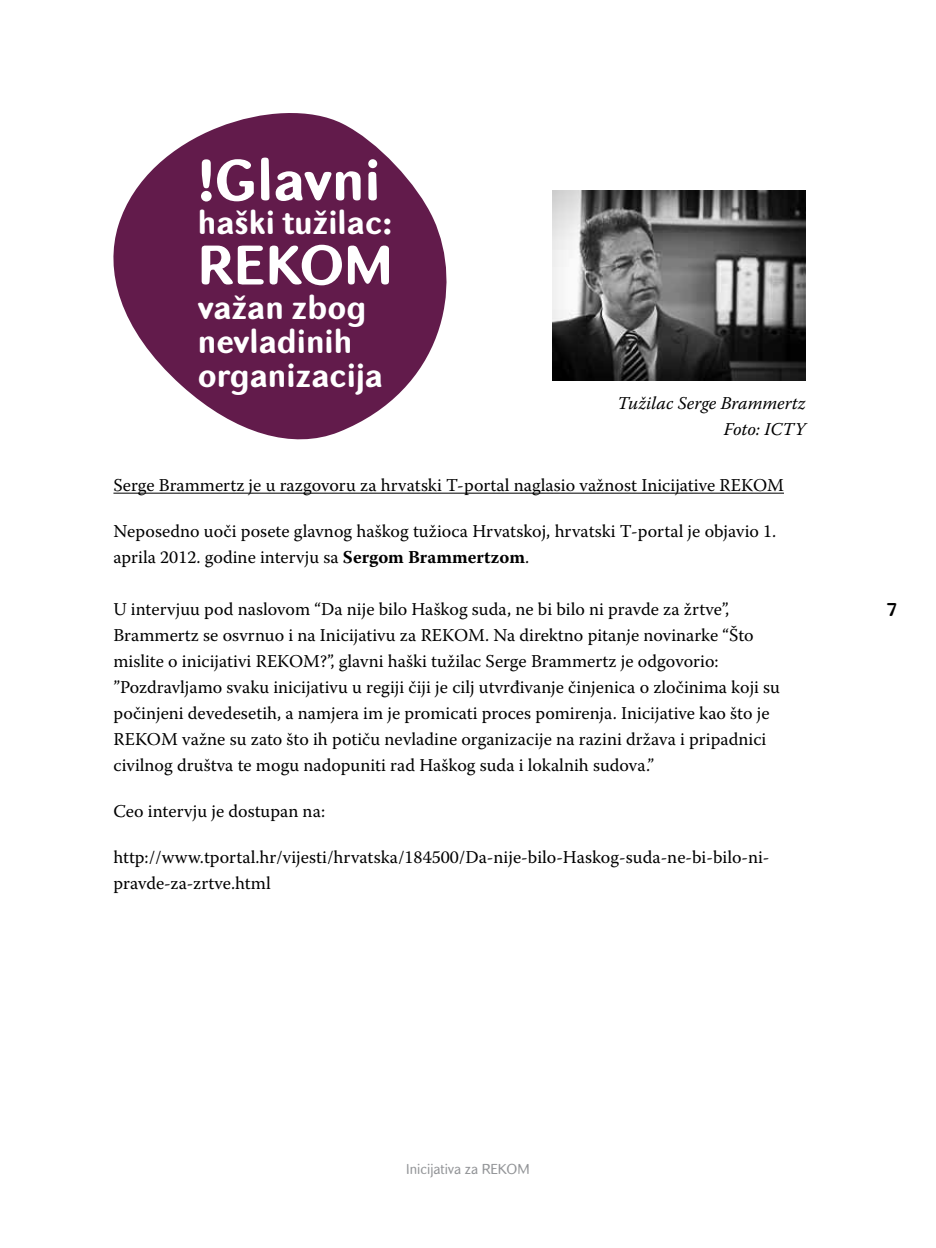
<style>
.page{position:relative;width:936px;height:1248px;background:#fff}
.page>*{position:absolute;margin:0;border:0;box-sizing:border-box;transform-origin:0 0}
.t1{font:700 56px "Batke";color:#fff}
.t2{font:700 54px "Batke";color:#fff}
.t3{font:700 32px/34px "Batke";color:#fff}
.t4{font:18px/26px "Warnock Pro";color:#000}
.t5{font:italic 18px/26px "Warnock Pro";color:#000;text-align:right}
.t6{font:700 18px "Batke";color:#000}
.t7{font:14px "Batke";color:#939598}
.s1{font-weight:700}
</style>
<div class="page">
<hr style="left:113px;top:492px;width:671px;height:1px;background:#000">
<svg style="left:113px;top:113px;width:334px;height:327px;fill:#621b4b"></svg>
<img style="left:552px;top:190px;width:253px;height:190px">
<h1 class="t1" style="left:198px;top:143px;width:184px">!Glavni</h1>
<h3 class="t3" style="left:198px;top:205px;width:196px">haški tužilac:</h3>
<h2 class="t2" style="left:198px;top:229px;width:196px">REKOM</h2>
<h3 class="t3" style="left:198px;top:289px;width:187px">važan zbog nevladinih organizacija</h3>
<p class="t5" style="left:617px;top:389px;width:189px">Tužilac Serge Brammertz<br>Foto: ICTY</p>
<p class="t4" style="left:113px;top:471px;width:672px">Serge Brammertz je u razgovoru za hrvatski T-portal naglasio važnost Inicijative REKOM</p>
<p class="t4" style="left:113px;top:517px;width:664px">Neposedno uoči posete glavnog haškog tužioca Hrvatskoj, hrvatski T-portal je objavio 1. aprila 2012. godine intervju sa <span class="s1">Sergom Brammertzom</span>.</p>
<p class="t4" style="left:113px;top:595px;width:668px">U intervjuu pod naslovom “Da nije bilo Haškog suda, ne bi bilo ni pravde za žrtve”, Brammertz se osvrnuo i na Inicijativu za REKOM. Na direktno pitanje novinarke “Što mislite o inicijativi REKOM?”, glavni haški tužilac Serge Brammertz je odgovorio: ”Pozdravljamo svaku inicijativu u regiji čiji je cilj utvrđivanje činjenica o zločinima koji su počinjeni devedesetih, a namjera im je promicati proces pomirenja. Inicijative kao što je REKOM važne su zato što ih potiču nevladine organizacije na razini država i pripadnici civilnog društva te mogu nadopuniti rad Haškog suda i lokalnih sudova.”</p>
<p class="t4" style="left:113px;top:797px;width:213px">Ceo intervju je dostupan na:</p>
<p class="t4" style="left:113px;top:843px;width:657px">http://www.tportal.hr/vijesti/hrvatska/184500/Da-nije-bilo-Haskog-suda-ne-bi-bilo-ni&shy;pravde-za-zrtve.html</p>
<p class="t6" style="left:886px;top:598px;width:12px">7</p>
<p class="t7" style="left:406px;top:1160px;width:125px">Inicijativa za REKOM</p>
</div>
